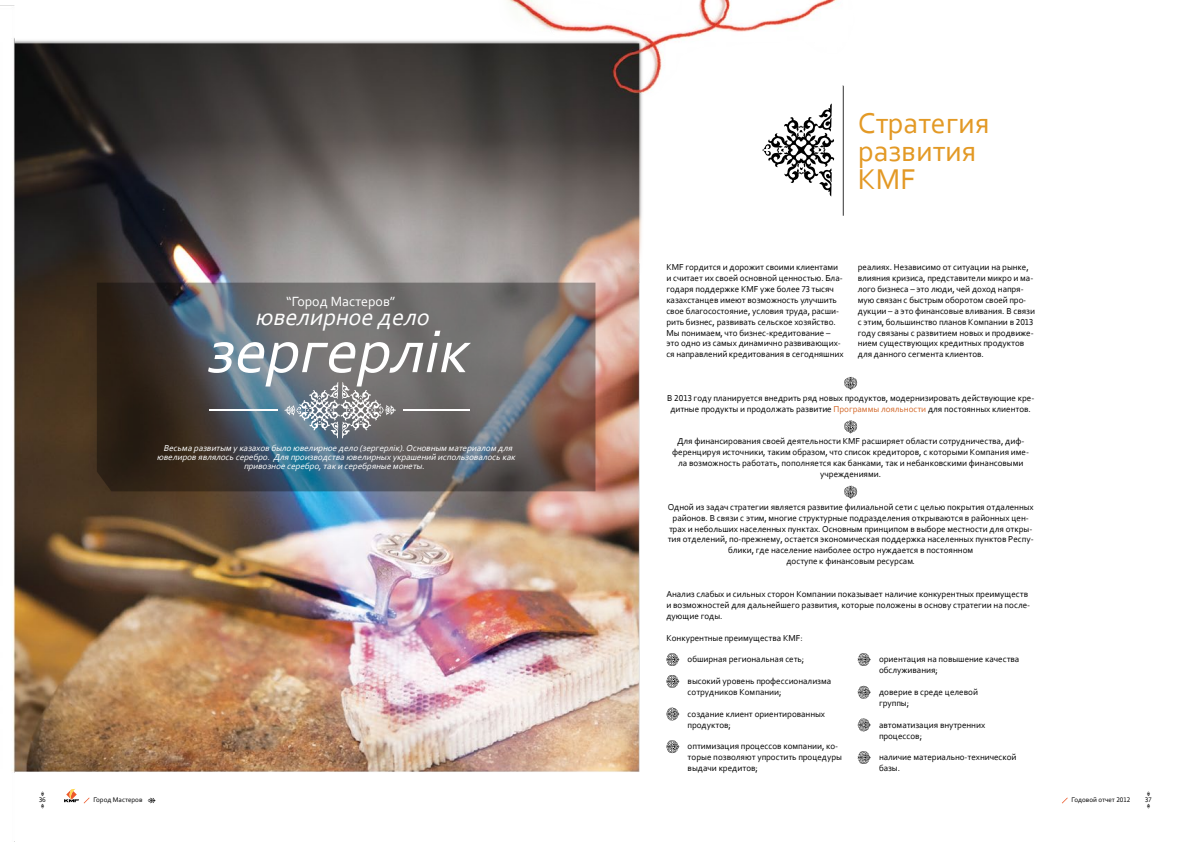
<style>
.page{position:relative;width:1191px;height:842px;background:#fff}
.page>*{position:absolute;margin:0;border:0;box-sizing:border-box;transform-origin:0 0}
.t1{font:italic 63.2px "Corbel";color:#fff}
.t2{font:30px/28px "Corbel";color:#e39925}
.t3{font:italic 24px "Corbel";color:#fff}
.t4{font:14px "Corbel";color:#fff}
.t5{font:9px/10.9px "Corbel";color:#000}
.t6{font:italic 9px/9px "Corbel";color:#fff;text-align:center}
.t7{font:7px "Corbel";color:#000}
.s1{color:#d3692b}
</style>
<div class="page">
<img style="left:0;top:0;width:865px;height:842px">
<svg style="left:41px;top:791px;width:3px;height:5px"></svg>
<svg style="left:1146px;top:791px;width:4px;height:5px"></svg>
<svg style="left:41px;top:804px;width:3px;height:4px"></svg>
<svg style="left:1146px;top:804px;width:4px;height:4px"></svg>
<svg style="left:147px;top:797px;width:9px;height:6px"></svg>
<svg style="left:64px;top:789px;width:26px;height:14px"></svg>
<svg style="left:97px;top:283px;width:498px;height:208px;background:#5c5a5b"></svg>
<hr style="left:209px;top:409px;width:69px;height:2px;background:#fff">
<hr style="left:403px;top:409px;width:67px;height:2px;background:#fff">
<svg style="left:284px;top:382px;width:112px;height:57px;background:#868e95"></svg>
<svg style="left:843px;top:85px;width:1px;height:131px"></svg>
<svg style="left:762px;top:103px;width:72px;height:93px"></svg>
<svg style="left:844px;top:377px;width:13px;height:13px"></svg>
<svg style="left:844px;top:420px;width:13px;height:14px"></svg>
<svg style="left:844px;top:486px;width:13px;height:13px"></svg>
<svg style="left:666px;top:653px;width:13px;height:13px"></svg>
<svg style="left:666px;top:675px;width:13px;height:13px"></svg>
<svg style="left:666px;top:708px;width:13px;height:12px"></svg>
<svg style="left:666px;top:740px;width:13px;height:13px"></svg>
<svg style="left:857px;top:653px;width:14px;height:13px"></svg>
<svg style="left:857px;top:686px;width:14px;height:13px"></svg>
<svg style="left:857px;top:718px;width:14px;height:13px"></svg>
<svg style="left:857px;top:751px;width:14px;height:13px"></svg>
<h3 class="t4" style="left:286px;top:293px;width:111px">“Город Мастеров”</h3>
<h3 class="t3" style="left:255px;top:302px;width:181px">ювелирное дело</h3>
<h1 class="t1" style="left:205px;top:312px;width:279px">зергерлік</h1>
<p class="t6" style="left:157px;top:443px;width:362px">Весьма развитым у казахов было ювелирное дело (зергерлiк).Основным материалом для ювелиров являлось серебро. Для производства ювелирныхукрашений использовалось как привозное серебро,так и серебряные монеты.</p>
<h2 class="t2" style="left:857px;top:108px;width:133px">Стратегия развития<br>KMF</h2>
<p class="t5" style="left:666px;top:262px;width:179px">KMF гордится и дорожит своими клиентами и считает их своей основной ценностью. Бла&shy;годаря поддержке KMF уже более 73 тысяч казахстанцев имеют возможность улучшить свое благосостояние, условия труда, расши&shy;рить бизнес, развивать сельское хозяйство.<br>Мы понимаем, что бизнес-кредитование – это одно из самых динамично развивающих&shy;ся направлений кредитования в сегодняшних</p>
<p class="t5" style="left:857px;top:262px;width:179px">реалиях. Независимо от ситуации на рынке, влияния кризиса, представители микро и ма&shy;лого бизнеса – это люди, чей доход напря&shy;мую связан с быстрым оборотом своей про&shy;дукции – а это финансовые вливания. В связи с этим, большинство планов Компании в 2013 году связаны с развитием новых и продвиже&shy;нием существующих кредитных продуктов для данного сегмента клиентов.</p>
<p class="t5" style="left:667px;top:392px;width:369px;text-align:center">В 2013 году планируется внедрить ряд новых продуктов, модернизировать действующие кре&shy;дитные продукты и продолжать развитие <span class="s1">Программы лояльности</span> для постоянных клиентов.</p>
<p class="t5" style="left:672px;top:436px;width:358px;text-align:center">Для финансирования своей деятельности KMF расширяет области сотрудничества, диф&shy;ференцируя источники, таким образом, что список кредиторов, с которыми Компания име&shy;ла возможность работать, пополняется как банками, так и небанковскими финансовыми учреждениями.</p>
<p class="t5" style="left:667px;top:501px;width:367px;text-align:center">Одной из задач стратегии является развитие филиальной сети с целью покрытия отдаленных районов. В связи с этим, многие структурные подразделения открываются в районных цен&shy;трах и небольших населенных пунктах. Основным принципом в выборе местности для откры&shy;тия отделений, по-прежнему, остается экономическая поддержка населенных пунктов Респу&shy;блики, где население наиболее остро нуждается в постоянном<br>доступе к финансовым ресурсам.</p>
<p class="t5" style="left:666px;top:589px;width:365px">Анализ слабых и сильных сторон Компании показывает наличие конкурентных преимуществ и возможностей для дальнейшего развития, которые положены в основу стратегии на после&shy;дующие годы.</p>
<p class="t5" style="left:666px;top:632px;width:138px">Конкурентные преимущества KMF:</p>
<p class="t5" style="left:687px;top:654px;width:118px">обширная региональная сеть;</p>
<p class="t5" style="left:687px;top:675px;width:145px">высокий уровень профессионализма сотрудников Компании;</p>
<p class="t5" style="left:687px;top:708px;width:139px">создание клиент ориентированных продуктов;</p>
<p class="t5" style="left:687px;top:741px;width:156px">оптимизация процессов компании, ко&shy;торые позволяют упростить процедуры выдачи кредитов;</p>
<p class="t5" style="left:879px;top:654px;width:142px">ориентация на повышение качества обслуживания;</p>
<p class="t5" style="left:879px;top:686px;width:100px">доверие в среде целевой группы;</p>
<p class="t5" style="left:879px;top:719px;width:108px">автоматизация внутренних процессов;</p>
<p class="t5" style="left:879px;top:752px;width:139px">наличие материально-технической базы.</p>
<p class="t7" style="left:39px;top:795px;width:8px">36</p>
<p class="t7" style="left:93px;top:795px;width:51px">Город Мастеров</p>
<p class="t7" style="left:1071px;top:795px;width:60px">Годовой отчет 2012</p>
<p class="t7" style="left:1145px;top:795px;width:8px">37</p>
</div>
